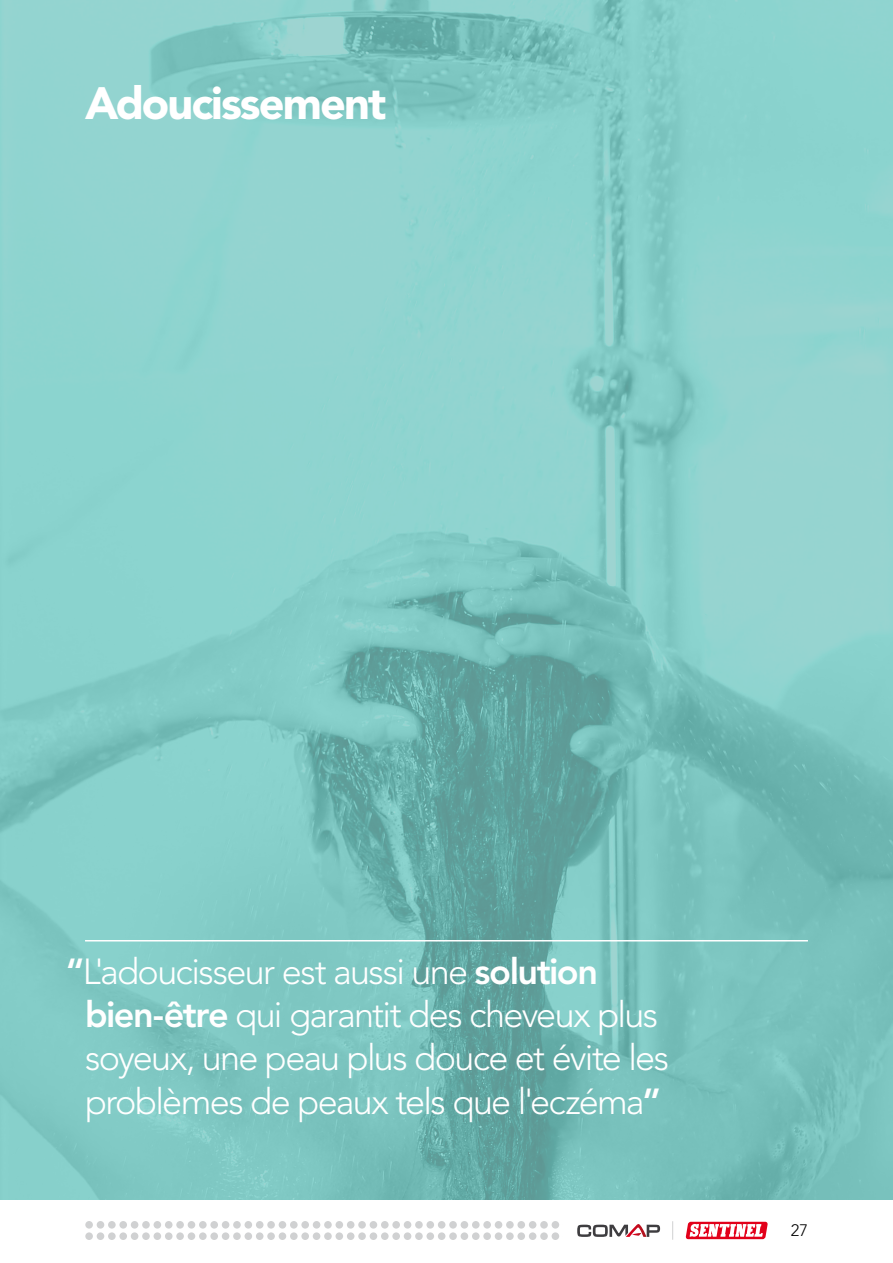
<style>
.page{position:relative;width:893px;height:1263px;background:#fff}
.page>*{position:absolute;margin:0;border:0;box-sizing:border-box;transform-origin:0 0}
.t1{font:900 45px "Avenir LT Std";letter-spacing:-.045em;color:#fff}
.t2{font:300 36px/43.2px "Avenir LT Std";letter-spacing:-.045em;color:#fff}
.t3{font:300 16.5px "Avenir LT Std";color:#000}
.s1{font-weight:800}
</style>
<div class="page">
<div style="left:85px;top:1232px;width:8px;height:8px;background:#d0d1d2;border-radius:50%"></div>
<div style="left:85px;top:1221px;width:8px;height:7px;background:#d0d1d2;border-radius:50%"></div>
<div style="left:97px;top:1232px;width:7px;height:8px;background:#d0d1d2;border-radius:50%"></div>
<div style="left:97px;top:1221px;width:7px;height:7px;background:#d0d1d2;border-radius:50%"></div>
<div style="left:108px;top:1232px;width:8px;height:8px;background:#d0d1d2;border-radius:50%"></div>
<div style="left:108px;top:1221px;width:8px;height:7px;background:#d0d1d2;border-radius:50%"></div>
<div style="left:119px;top:1232px;width:8px;height:8px;background:#d0d1d2;border-radius:50%"></div>
<div style="left:119px;top:1221px;width:8px;height:7px;background:#d0d1d2;border-radius:50%"></div>
<div style="left:131px;top:1232px;width:7px;height:8px;background:#d0d1d2;border-radius:50%"></div>
<div style="left:131px;top:1221px;width:7px;height:7px;background:#d0d1d2;border-radius:50%"></div>
<div style="left:142px;top:1232px;width:8px;height:8px;background:#d0d1d2;border-radius:50%"></div>
<div style="left:142px;top:1221px;width:8px;height:7px;background:#d0d1d2;border-radius:50%"></div>
<div style="left:154px;top:1232px;width:7px;height:8px;background:#d0d1d2;border-radius:50%"></div>
<div style="left:154px;top:1221px;width:7px;height:7px;background:#d0d1d2;border-radius:50%"></div>
<div style="left:165px;top:1232px;width:8px;height:8px;background:#d0d1d2;border-radius:50%"></div>
<div style="left:165px;top:1221px;width:8px;height:7px;background:#d0d1d2;border-radius:50%"></div>
<div style="left:176px;top:1232px;width:8px;height:8px;background:#d0d1d2;border-radius:50%"></div>
<div style="left:176px;top:1221px;width:8px;height:7px;background:#d0d1d2;border-radius:50%"></div>
<div style="left:188px;top:1232px;width:7px;height:8px;background:#d0d1d2;border-radius:50%"></div>
<div style="left:188px;top:1221px;width:7px;height:7px;background:#d0d1d2;border-radius:50%"></div>
<div style="left:199px;top:1232px;width:8px;height:8px;background:#d0d1d2;border-radius:50%"></div>
<div style="left:199px;top:1221px;width:8px;height:7px;background:#d0d1d2;border-radius:50%"></div>
<div style="left:210px;top:1232px;width:8px;height:8px;background:#d0d1d2;border-radius:50%"></div>
<div style="left:210px;top:1221px;width:8px;height:7px;background:#d0d1d2;border-radius:50%"></div>
<div style="left:222px;top:1232px;width:7px;height:8px;background:#d0d1d2;border-radius:50%"></div>
<div style="left:222px;top:1221px;width:7px;height:7px;background:#d0d1d2;border-radius:50%"></div>
<div style="left:233px;top:1232px;width:8px;height:8px;background:#d0d1d2;border-radius:50%"></div>
<div style="left:233px;top:1221px;width:8px;height:7px;background:#d0d1d2;border-radius:50%"></div>
<div style="left:245px;top:1232px;width:7px;height:8px;background:#d0d1d2;border-radius:50%"></div>
<div style="left:245px;top:1221px;width:7px;height:7px;background:#d0d1d2;border-radius:50%"></div>
<div style="left:256px;top:1232px;width:7px;height:8px;background:#d0d1d2;border-radius:50%"></div>
<div style="left:256px;top:1221px;width:7px;height:7px;background:#d0d1d2;border-radius:50%"></div>
<div style="left:267px;top:1232px;width:8px;height:8px;background:#d0d1d2;border-radius:50%"></div>
<div style="left:267px;top:1221px;width:8px;height:7px;background:#d0d1d2;border-radius:50%"></div>
<div style="left:279px;top:1232px;width:7px;height:8px;background:#d0d1d2;border-radius:50%"></div>
<div style="left:279px;top:1221px;width:7px;height:7px;background:#d0d1d2;border-radius:50%"></div>
<div style="left:290px;top:1232px;width:8px;height:8px;background:#d0d1d2;border-radius:50%"></div>
<div style="left:290px;top:1221px;width:8px;height:7px;background:#d0d1d2;border-radius:50%"></div>
<div style="left:301px;top:1232px;width:8px;height:8px;background:#d0d1d2;border-radius:50%"></div>
<div style="left:301px;top:1221px;width:8px;height:7px;background:#d0d1d2;border-radius:50%"></div>
<div style="left:313px;top:1232px;width:7px;height:8px;background:#d0d1d2;border-radius:50%"></div>
<div style="left:313px;top:1221px;width:7px;height:7px;background:#d0d1d2;border-radius:50%"></div>
<div style="left:324px;top:1232px;width:8px;height:8px;background:#d0d1d2;border-radius:50%"></div>
<div style="left:324px;top:1221px;width:8px;height:7px;background:#d0d1d2;border-radius:50%"></div>
<div style="left:335px;top:1232px;width:8px;height:8px;background:#d0d1d2;border-radius:50%"></div>
<div style="left:335px;top:1221px;width:8px;height:7px;background:#d0d1d2;border-radius:50%"></div>
<div style="left:347px;top:1232px;width:7px;height:8px;background:#d0d1d2;border-radius:50%"></div>
<div style="left:347px;top:1221px;width:7px;height:7px;background:#d0d1d2;border-radius:50%"></div>
<div style="left:358px;top:1232px;width:8px;height:8px;background:#d0d1d2;border-radius:50%"></div>
<div style="left:358px;top:1221px;width:8px;height:7px;background:#d0d1d2;border-radius:50%"></div>
<div style="left:370px;top:1232px;width:7px;height:8px;background:#d0d1d2;border-radius:50%"></div>
<div style="left:370px;top:1221px;width:7px;height:7px;background:#d0d1d2;border-radius:50%"></div>
<div style="left:381px;top:1232px;width:8px;height:8px;background:#d0d1d2;border-radius:50%"></div>
<div style="left:381px;top:1221px;width:8px;height:7px;background:#d0d1d2;border-radius:50%"></div>
<div style="left:392px;top:1232px;width:8px;height:8px;background:#d0d1d2;border-radius:50%"></div>
<div style="left:392px;top:1221px;width:8px;height:7px;background:#d0d1d2;border-radius:50%"></div>
<div style="left:404px;top:1232px;width:7px;height:8px;background:#d0d1d2;border-radius:50%"></div>
<div style="left:404px;top:1221px;width:7px;height:7px;background:#d0d1d2;border-radius:50%"></div>
<div style="left:415px;top:1232px;width:8px;height:8px;background:#d0d1d2;border-radius:50%"></div>
<div style="left:415px;top:1221px;width:8px;height:7px;background:#d0d1d2;border-radius:50%"></div>
<div style="left:426px;top:1232px;width:8px;height:8px;background:#d0d1d2;border-radius:50%"></div>
<div style="left:426px;top:1221px;width:8px;height:7px;background:#d0d1d2;border-radius:50%"></div>
<div style="left:438px;top:1232px;width:7px;height:8px;background:#d0d1d2;border-radius:50%"></div>
<div style="left:438px;top:1221px;width:7px;height:7px;background:#d0d1d2;border-radius:50%"></div>
<div style="left:449px;top:1232px;width:8px;height:8px;background:#d0d1d2;border-radius:50%"></div>
<div style="left:449px;top:1221px;width:8px;height:7px;background:#d0d1d2;border-radius:50%"></div>
<div style="left:461px;top:1232px;width:7px;height:8px;background:#d0d1d2;border-radius:50%"></div>
<div style="left:461px;top:1221px;width:7px;height:7px;background:#d0d1d2;border-radius:50%"></div>
<div style="left:472px;top:1232px;width:8px;height:8px;background:#d0d1d2;border-radius:50%"></div>
<div style="left:472px;top:1221px;width:8px;height:7px;background:#d0d1d2;border-radius:50%"></div>
<div style="left:483px;top:1232px;width:8px;height:8px;background:#d0d1d2;border-radius:50%"></div>
<div style="left:483px;top:1221px;width:8px;height:7px;background:#d0d1d2;border-radius:50%"></div>
<div style="left:495px;top:1232px;width:7px;height:8px;background:#d0d1d2;border-radius:50%"></div>
<div style="left:495px;top:1221px;width:7px;height:7px;background:#d0d1d2;border-radius:50%"></div>
<div style="left:506px;top:1232px;width:8px;height:8px;background:#d0d1d2;border-radius:50%"></div>
<div style="left:506px;top:1221px;width:8px;height:7px;background:#d0d1d2;border-radius:50%"></div>
<div style="left:517px;top:1232px;width:8px;height:8px;background:#d0d1d2;border-radius:50%"></div>
<div style="left:517px;top:1221px;width:8px;height:7px;background:#d0d1d2;border-radius:50%"></div>
<div style="left:529px;top:1232px;width:7px;height:8px;background:#d0d1d2;border-radius:50%"></div>
<div style="left:529px;top:1221px;width:7px;height:7px;background:#d0d1d2;border-radius:50%"></div>
<div style="left:540px;top:1232px;width:8px;height:8px;background:#d0d1d2;border-radius:50%"></div>
<div style="left:540px;top:1221px;width:8px;height:7px;background:#d0d1d2;border-radius:50%"></div>
<div style="left:552px;top:1232px;width:7px;height:8px;background:#d0d1d2;border-radius:50%"></div>
<div style="left:552px;top:1221px;width:7px;height:7px;background:#d0d1d2;border-radius:50%"></div>
<svg style="left:577px;top:1224px;width:83px;height:13px"></svg>
<svg style="left:685px;top:1221px;width:83px;height:19px"></svg>
<svg style="left:672px;top:1221px;width:1px;height:19px"></svg>
<img style="left:0;top:0;width:893px;height:1199px">
<hr style="left:85px;top:940px;width:723px;height:1px;background:#fff">
<p class="t1" style="left:85px;top:76px;width:303px">Adoucissement</p>
<p class="t2" style="left:85px;top:950px;width:586px;text-indent:-19px"><span class="s1">“</span>L'adoucisseur est aussi une <span class="s1">solution bien-être</span> qui garantit des cheveux plus soyeux, une peau plus douce et évite les problèmes de peaux tels que l'eczéma<span class="s1">”</span></p>
<p class="t3" style="left:791px;top:1221px;width:19px">27</p>
</div>
